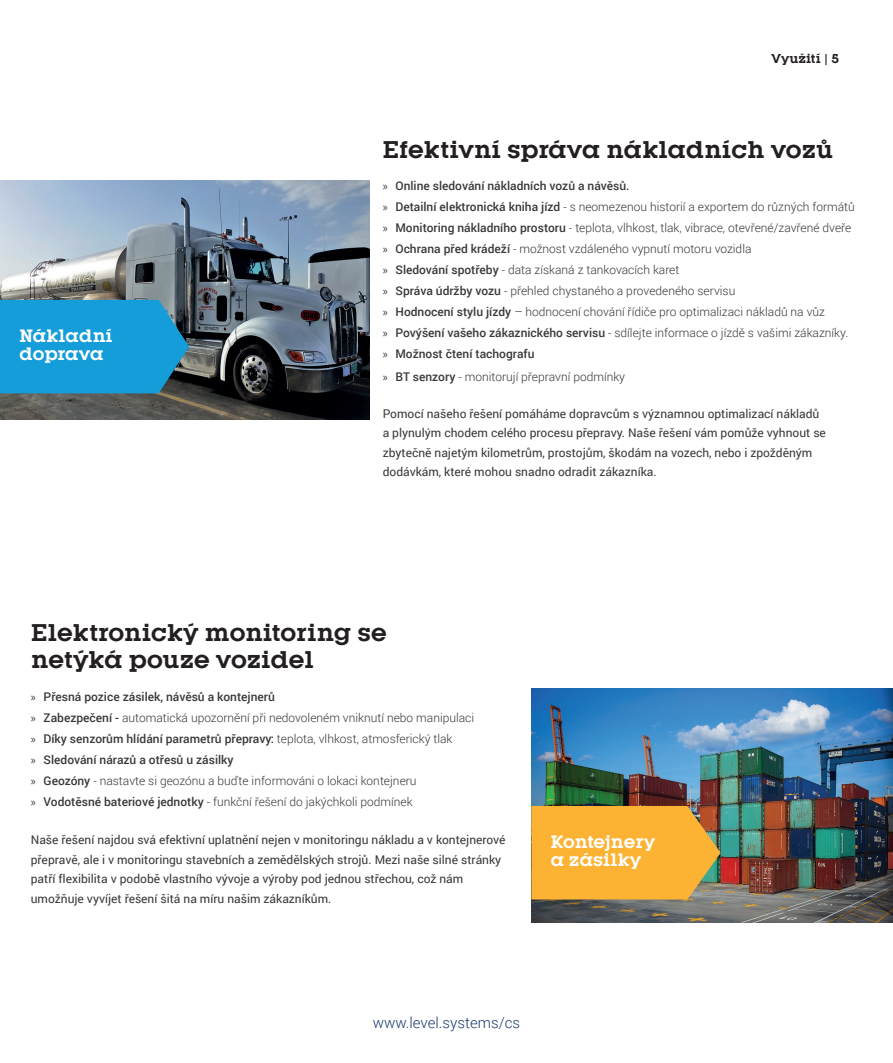
<style>
.page{position:relative;width:893px;height:1063px;background:#fff}
.page>*{position:absolute;margin:0;border:0;box-sizing:border-box;transform-origin:0 0}
.t1{font:700 22.5px/27px "Kettering 105";color:#231f20}
.t2{font:700 16.65px/18px "Kettering 105";color:#fff}
.t3{font:300 15px "Roboto";color:#1c3c6d}
.t4{font:300 12px/21px "Roboto";color:#383839}
.t5{font:12px/19.5px "Roboto";color:#383839}
.t6{font:700 12px "Kettering 105";color:#231f20}
.s1{font-family:"Myriad Pro";font-weight:400}
.s2{font-weight:500}
</style>
<div class="page">
<img style="left:0;top:181px;width:369px;height:238px">
<svg style="left:0;top:300px;width:189px;height:93px;background:#1796cd"></svg>
<img style="left:531px;top:689px;width:362px;height:234px">
<svg style="left:531px;top:806px;width:190px;height:94px;background:#efab37"></svg>
<p class="t6" style="left:771px;top:52px;width:69px">Využití | 5</p>
<h2 class="t2" style="left:19px;top:327px;width:95px">Nákladní doprava</h2>
<h1 class="t1" style="left:383px;top:137px;width:452px">Efektivní správa nákladních vozů</h1>
<p class="t4" style="left:383px;top:175px;width:474px"><span class="s1">»</span> <span class="s2">Online sledování nákladních vozů a návěsů.<br></span><span class="s1">»</span> <span class="s2">Detailní elektronická kniha jízd</span> - s neomezenou historií a exportem do různých formátů <span class="s1">»</span> <span class="s2">Monitoring nákladního prostoru</span> - teplota, vlhkost, tlak, vibrace, otevřené/zavřené dveře <span class="s1">»</span> <span class="s2">Ochrana před krádeží</span> - možnost vzdáleného vypnutí motoru vozidla<br><span class="s1">»</span> <span class="s2">Sledování spotřeby</span> - data získaná z tankovacích karet<br><span class="s1">»</span> <span class="s2">Správa údržby vozu</span> - přehled chystaného a provedeného servisu<br><span class="s1">»</span> <span class="s2">Hodnocení stylu jízdy</span> – hodnocení chování řídiče pro optimalizaci nákladů na vůz<br><span class="s1">»</span> <span class="s2">Povýšení vašeho zákaznického servisu</span> - sdílejte informace o jízdě s vašimi zákazníky. <span class="s1">»</span> <span class="s2">Možnost čtení tachografu</span></p>
<p class="t4" style="left:383px;top:366px;width:244px"><span class="s1">»</span> <span class="s2">BT senzory</span> - monitorují přepravní podmínky</p>
<p class="t5" style="left:383px;top:403px;width:445px">Pomocí našeho řešení pomáháme dopravcům s významnou optimalizací nákladů a plynulým chodem celého procesu přepravy. Naše řešení vám pomůže vyhnout se zbytečně najetým kilometrům, prostojům, škodám na vozech, nebo i zpožděným dodávkám, které mohou snadno odradit zákazníka.</p>
<h1 class="t1" style="left:31px;top:619px;width:357px">Elektronický monitoring se netýká pouze vozidel</h1>
<p class="t4" style="left:31px;top:686px;width:445px"><span class="s1">»</span> <span class="s2">Přesná pozice zásilek, návěsů a kontejnerů<br></span><span class="s1">»</span> <span class="s2">Zabezpečení -</span> automatická upozornění při nedovoleném vniknutí nebo manipulaci <span class="s1">»</span> <span class="s2">Díky senzorům hlídání parametrů přepravy:</span> teplota, vlhkost, atmosferický tlak<br><span class="s1">»</span> <span class="s2">Sledování nárazů a otřesů u zásilky<br></span><span class="s1">»</span> <span class="s2">Geozóny</span> - nastavte si geozónu a buďte informováni o lokaci kontejneru<br><span class="s1">»</span> <span class="s2">Vodotěsné bateriové jednotky</span> - funkční řešení do jakýchkoli podmínek</p>
<p class="t5" style="left:31px;top:830px;width:476px">Naše řešení najdou svá efektivní uplatnění nejen v monitoringu nákladu a v kontejnerové přepravě, ale i v monitoringu stavebních a zemědělských strojů. Mezi naše silné stránky patří flexibilita v podobě vlastního vývoje a výroby pod jednou střechou, což nám umožňuje vyvíjet řešení šitá na míru našim zákazníkům.</p>
<h2 class="t2" style="left:551px;top:833px;width:106px">Kontejnery a zásilky</h2>
<p class="t3" style="left:373px;top:1012px;width:149px">www.level.systems/cs</p>
</div>
